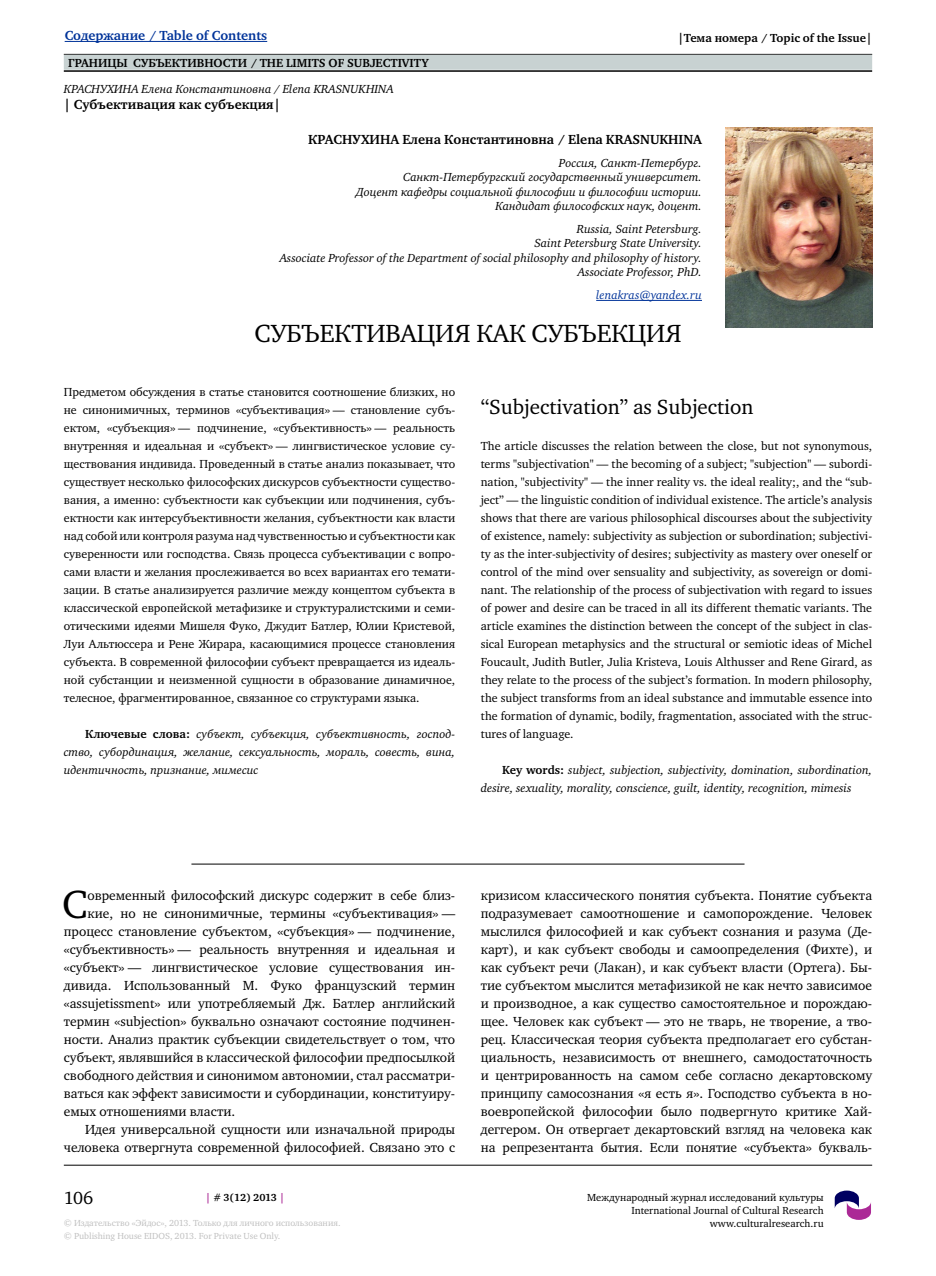
<style>
.page{position:relative;width:936px;height:1276px;background:#fff}
.page>*{position:absolute;margin:0;border:0;box-sizing:border-box;transform-origin:0 0}
.t1{font:40.35px "Charter C";color:#000}
.t2{font:25.5px "Charter C";color:#000}
.t3{font:21px "Charter C";color:#000}
.t4{font:18px "Charter C";color:#000}
.t5{font:13.5px/18px "Charter C";color:#000;text-align:justify}
.t6{font:700 13.5px "Charter C";color:#000}
.t7{font:700 13.5px "Charter C";color:#039}
.t8{font:12px/18px "Charter C";color:#000;text-align:justify}
.t9{font:italic 12px/14.4px "Charter C";color:#000;text-align:right}
.t10{font:700 12px "Charter C";color:#000}
.t11{font:italic 12px "Charter C";color:#039}
.t12{font:10.5px/12.6px "Charter C";color:#000;text-align:right}
.t13{font:700 10.5px "Charter C";letter-spacing:-.01em;color:#000}
.t14{font:9px/12.8px "Charter C";color:#c0c0c0}
.s1{font-weight:700;font-style:normal}
.s2{color:#ab2996}
</style>
<div class="page">
<hr style="left:64px;top:54px;width:808px;height:1px;background:#000">
<div style="left:64px;top:55px;width:808px;height:15px;background:#c8d2d2"></div>
<hr style="left:64px;top:1165px;width:808px;height:1px;background:#000">
<hr style="left:64px;top:70px;width:808px;height:2px;background:#000">
<svg style="left:834px;top:1190px;width:37px;height:30px"></svg>
<hr style="left:65px;top:41px;width:202px;height:1px;background:#039">
<hr style="left:596px;top:300px;width:106px;height:1px;background:#039">
<hr style="left:191px;top:864px;width:553px;height:1px;background:#000">
<img style="left:725px;top:128px;width:147px;height:199px">
<p class="t7" style="left:65px;top:28px;width:204px">Содержание / Table of Contents</p>
<p class="t10" style="left:678px;top:31px;width:196px">|Тема номера / Topic of the Issue|</p>
<p class="t10" style="left:68px;top:56px;width:16px">Границ</p>
<p class="t10" style="left:116px;top:56px;width:25px">ы суб</p>
<p class="t10" style="left:156px;top:56px;width:19px">ъективности</p>
<p class="t10" style="left:250px;top:56px;width:50px">/ The Limits</p>
<p class="t10" style="left:328px;top:56px;width:34px">of Subjectivity</p>
<p class="t9" style="left:64px;top:82px;width:331px">КРАСНУХИНА Елена Константиновна / Elena KRASNUKHINA</p>
<p class="t6" style="left:64px;top:97px;width:218px">| Субъективация как субъекция|</p>
<p class="t6" style="left:308px;top:132px;width:395px">КРАСНУХИНА Елена Константиновна / Elena KRASNUKHINA</p>
<p class="t9" style="left:356px;top:156px;width:347px">Россия, Санкт-Петербург.<br>Санкт-Петербургский государственный университет.<br>Доцент кафедры социальной философии и философии истории.<br>Кандидат философских наук, доцент.</p>
<p class="t9" style="left:280px;top:222px;width:424px">Russia, Saint Petersburg.<br>Saint Petersburg State University.<br>Associate Professor of the Department of social philosophy and philosophy of history.<br>Associate Professor, PhD.</p>
<p class="t11" style="left:596px;top:288px;width:107px">lenakras@yandex.ru</p>
<h2 class="t2" style="left:254px;top:319px;width:83px">Субъектива</h2>
<h2 class="t2" style="left:417px;top:319px;width:77px">ция как</h2>
<h2 class="t2" style="left:531px;top:319px;width:133px">субъекция</h2>
<p class="t8" style="left:64px;top:383px;width:393px">Предметом обсуждения в статье становится соотношение близких, но не синонимичных, терминов «субъективация» — становление субъ&shy;ектом, «субъекция» — подчинение, «субъективность» — реальность внутренняя и идеальная и «субъект» — лингвистическое условие су&shy;ществования индивида. Проведенный в статье анализ показывает, что существует несколько философских дискурсов субъектности существо&shy;вания, а именно: субъектности как субъекции или подчинения, субъ&shy;ектности как интерсубъективности желания, субъектности как власти над собой или контроля разума над чувственностью и субъектности как суверенности или господства. Связь процесса субъективации с вопро&shy;сами власти и желания прослеживается во всех вариантах его темати&shy;зации. В статье анализируется различие между концептом субъекта в классической европейской метафизике и структуралистскими и семи&shy;отическими идеями Мишеля Фуко, Джудит Батлер, Юлии Кристевой, Луи Альтюссера и Рене Жирара, касающимися процессе становления субъекта. В современной философии субъект превращается из идеаль&shy;ной субстанции и неизменной сущности в образование динамичное, телесное, фрагментированное, связанное со структурами языка.</p>
<p class="t9" style="left:64px;top:725px;width:393px;line-height:18px;text-align:justify;text-indent:21px"><span class="s1">Ключевые слова:</span> субъект, субъекция, субъективность, господ&shy;ство, субординация, желание, сексуальность, мораль, совесть, вина, идентичность, признание, мимесис</p>
<h3 class="t3" style="left:480px;top:395px;width:274px">“Subjectivation” as Subjection</h3>
<p class="t8" style="left:480px;top:437px;width:393px">The article discusses the relation between the close, but not synonymous, terms "subjectivation" — the becoming of a subject; "subjection" — subordi&shy;nation, "subjectivity" — the inner reality vs. the ideal reality;, and the “sub&shy;ject” — the linguistic condition of individual existence. The article’s analysis shows that there are various philosophical discourses about the subjectivity of existence, namely: subjectivity as subjection or subordination; subjectivi&shy;ty as the inter-subjectivity of desires; subjectivity as mastery over oneself or control of the mind over sensuality and subjectivity, as sovereign or domi&shy;nant. The relationship of the process of subjectivation with regard to issues of power and desire can be traced in all its different thematic variants. The article examines the distinction between the concept of the subject in clas&shy;sical European metaphysics and the structural or semiotic ideas of Michel Foucault, Judith Butler, Julia Kristeva, Louis Althusser and Rene Girard, as they relate to the process of the subject’s formation. In modern philosophy, the subject transforms from an ideal substance and immutable essence into the formation of dynamic, bodily, fragmentation, associated with the struc&shy;tures of language.</p>
<p class="t9" style="left:480px;top:761px;width:393px;line-height:18px;text-align:left;text-indent:21px"><span class="s1">Key words:</span> subject, subjection, subjectivity, domination, subordination, desire, sexuality, morality, conscience, guilt, identity, recognition, mimesis</p>
<h1 class="t1" style="left:62px;top:882px;width:27px">С</h1>
<p class="t5" style="left:88px;top:887px;width:369px">овременный философский дискурс содержит в себе близ-</p>
<p class="t5" style="left:88px;top:905px;width:369px">кие, но не синонимичные, термины «субъективация» —</p>
<p class="t5" style="left:64px;top:923px;width:393px">процесс становление субъектом, «субъекция» — подчинение,</p>
<p class="t5" style="left:64px;top:941px;width:393px">«субъективность» — реальность внутренняя и идеальная и</p>
<p class="t5" style="left:64px;top:959px;width:393px">«субъект» — лингвистическое условие существования ин-</p>
<p class="t5" style="left:64px;top:977px;width:393px">дивида. Использованный М. Фуко французский термин</p>
<p class="t5" style="left:64px;top:995px;width:393px">«assujetissment» или употребляемый Дж. Батлер английский</p>
<p class="t5" style="left:64px;top:1013px;width:393px">термин «subjection» буквально означают состояние подчинен-</p>
<p class="t5" style="left:64px;top:1031px;width:393px">ности. Анализ практик субъекции свидетельствует о том, что</p>
<p class="t5" style="left:64px;top:1049px;width:393px">субъект, являвшийся в классической философии предпосылкой</p>
<p class="t5" style="left:64px;top:1067px;width:393px">свободного действия и синонимом автономии, стал рассматри-</p>
<p class="t5" style="left:64px;top:1085px;width:393px">ваться как эффект зависимости и субординации, конституиру-</p>
<p class="t5" style="left:64px;top:1103px;width:173px">емых отношениями власти.</p>
<p class="t5" style="left:85px;top:1121px;width:371px">Идея универсальной сущности или изначальной природы</p>
<p class="t5" style="left:64px;top:1139px;width:393px">человека отвергнута современной философией. Связано это с</p>
<p class="t5" style="left:480px;top:887px;width:393px">кризисом классического понятия субъекта. Понятие субъекта подразумевает самоотношение и самопорождение. Человек мыслился философией и как субъект сознания и разума (Де&shy;карт), и как субъект свободы и самоопределения (Фихте), и как субъект речи (Лакан), и как субъект власти (Ортега). Бы&shy;тие субъектом мыслится метафизикой не как нечто зависимое и производное, а как существо самостоятельное и порождаю&shy;щее. Человек как субъект — это не тварь, не творение, а тво&shy;рец. Классическая теория субъекта предполагает его субстан&shy;циальность, независимость от внешнего, самодостаточность и центрированность на самом себе согласно декартовскому принципу самосознания «я есть я». Господство субъекта в но&shy;воевропейской философии было подвергнуто критике Хай&shy;деггером. Он отвергает декартовский взгляд на человека как на репрезентанта бытия. Если понятие «субъекта» букваль-</p>
<h3 class="t4" style="left:64px;top:1188px;width:31px">106</h3>
<p class="t12" style="left:587px;top:1191px;width:238px">Международный журнал исследований культуры<br>International Journal of Cultural Research www.culturalresearch.ru</p>
<p class="t13" style="left:206px;top:1192px;width:81px"><span class="s2">|</span> # 3(12) 2013 <span class="s2">|</span></p>
<p class="t14" style="left:64px;top:1217px;width:278px">© Издательство «Эйдос», 2013. Только для личного использования. © Publishing House EIDOS, 2013. For Private Use Only.</p>
</div>
